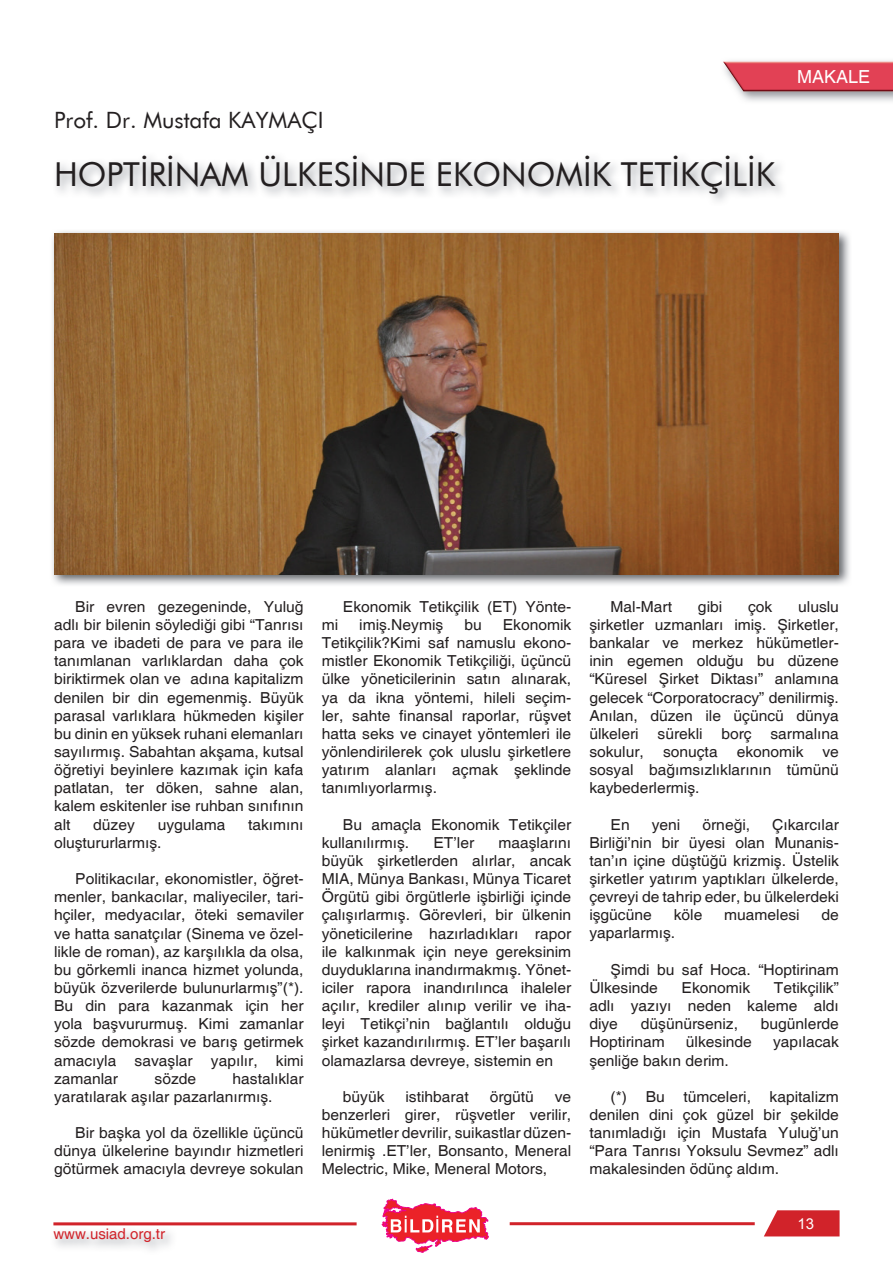
<style>
.page{position:relative;width:893px;height:1263px;background:#fff}
.page>*{position:absolute;margin:0;border:0;box-sizing:border-box;transform-origin:0 0}
.t1{font:33px "Futura BT";color:#231f20}
.t2{font:22.5px "Futura BT";color:#231f20}
.t3{font:18px "Helvetica";color:#fff}
.t4{font:15.15px/18.1px "Helvetica";color:#231f20;text-align:justify}
.t5{font:15px "Helvetica";color:#d1232a}
.t6{font:15px "Arial";color:#fff}
</style>
<div class="page">
<img style="left:723px;top:62px;width:170px;height:29px">
<img style="left:52px;top:231px;width:798px;height:354px">
<img style="left:54px;top:234px;width:785px;height:340px">
<svg style="left:764px;top:1210px;width:75px;height:26px;background:#d5393f"></svg>
<svg style="left:382px;top:1199px;width:107px;height:53px"></svg>
<hr style="left:53px;top:1222px;width:304px;height:3px;background:#d1232a">
<hr style="left:510px;top:1222px;width:245px;height:3px;background:#d1232a">
<h2 class="t2" style="left:54px;top:107px;width:271px">Prof. Dr. Mustafa KAYMAÇI</h2>
<h1 class="t1" style="left:54px;top:154px;width:723px">HOPTİRİNAM ÜLKESİNDE EKONOMİK TETİKÇİLİK</h1>
<p class="t3" style="left:797px;top:66px;width:75px">MAKALE</p>
<p class="t4" style="left:54px;top:598px;width:251px;text-indent:21px">Bir evren gezegeninde, Yuluğ adlı bir bilenin söylediği gibi “Tanrısı para ve ibadeti de para ve para ile tanımlanan varlıklardan daha çok biriktirmek olan ve adına kapitalizm denilen bir din egemenmiş. Büyük parasal varlıklara hükmeden kişiler bu dinin en yüksek ruhani elemanları sayılırmış. Sabahtan akşama, kutsal öğretiyi beyinlere kazımak için kafa patlatan, ter döken, sahne alan, kalem eskitenler ise ruhban sınıfının alt</p>
<p class="t4" style="left:93px;top:816px;width:43px">düzey</p>
<p class="t4" style="left:158px;top:816px;width:69px">uygulama</p>
<p class="t4" style="left:248px;top:816px;width:57px">takımını</p>
<p class="t4" style="left:54px;top:834px;width:109px">oluştururlarmış.</p>
<p class="t4" style="left:54px;top:870px;width:251px;text-indent:21px">Politikacılar, ekonomistler, öğr et&shy;menler , bankacılar, maliyeciler, tari&shy;hçiler, medyacılar, öteki semaviler ve hatta sanatçılar (Sinema ve özel&shy;likle de roman), az karşılıkla da olsa, bu görkemli inanca hizmet yolunda, büyük özverilerde bulunurlarmış”(*).<br>Bu din para kazanmak için her yola başvururmuş. Kimi zamanlar sözde demokrasi ve barış getirmek amacıyla savaşlar yapılır, kimi zamanlar</p>
<p class="t4" style="left:54px;top:1070px;width:251px;text-indent:178px">hastalıklar yaratılarak aşılar pazarlanırmış.</p>
<p class="t4" style="left:54px;top:1124px;width:251px;text-indent:21px">Bir başka yol da özellikle üçüncü dünya ülkelerine bayındır hizmetleri götürmek amacıyla devreye sokulan</p>
<p class="t4" style="left:155px;top:1070px;width:43px">sözde</p>
<p class="t5" style="left:53px;top:1225px;width:113px">www.usiad.org.tr</p>
<p class="t4" style="left:343px;top:598px;width:230px">Ekonomik Tetikçilik (ET) Yönte-</p>
<p class="t4" style="left:322px;top:616px;width:251px;text-indent:181px">Ekonomik Tetikçilik?Kimi saf namuslu ekono&shy;mistler Ekonomik Tetikçiliği, üçüncü ülke yöneticilerinin satın alınarak, ya da ikna yöntemi, hileli seçim&shy;ler, sahte finansal raporlar, rüşvet hatta seks ve cinayet yöntemleri ile yönlendirilerek çok uluslu şirketlere yatırım alanları açmak şeklinde tanımlıyorlarmış.</p>
<p class="t4" style="left:322px;top:816px;width:251px;text-indent:21px">Bu amaçla Ekonomik Tetikçiler kullanılırmış.</p>
<p class="t4" style="left:322px;top:616px;width:18px">mi</p>
<p class="t4" style="left:359px;top:616px;width:86px">imiş.Neymiş</p>
<p class="t4" style="left:464px;top:616px;width:19px">bu</p>
<p class="t4" style="left:322px;top:834px;width:251px;text-indent:177px">maaşlarını büyük şirketlerden alırlar, ancak MIA, Münya Bankası, Münya Ticaret Örgütü gibi örgütlerle işbirliği içinde çalışırlarmış. Görevleri, bir ülkenin yöneticilerine hazırladıkları rapor ile kalkınmak için neye gereksinim duyduklarına inandırmakmış. Yönet&shy;iciler rapora inandırılınca ihaleler açılır, krediler alınıp verilir ve iha&shy;leyi Tetikçi’nin bağlantılı olduğu şirket kazandırılırmış. ET’ler başarılı olamazlarsa devreye, sistemin en</p>
<p class="t4" style="left:343px;top:1088px;width:43px">büyük</p>
<p class="t4" style="left:405px;top:1088px;width:65px">istihbarat</p>
<p class="t4" style="left:490px;top:1088px;width:46px">örgütü</p>
<p class="t4" style="left:433px;top:834px;width:42px">ET’ler</p>
<p class="t4" style="left:322px;top:1088px;width:251px;text-indent:233px">ve be n z erleri girer, rüşvetler verilir, hükümetler devrilir, suikastlar düzen&shy;len irmiş .ET’ler, Bonsanto, Me neral Melectric, Mike, Meneral Motors,</p>
<p class="t4" style="left:589px;top:598px;width:251px;text-indent:209px">uluslu şirketler uzmanları imiş. Şirketler, bankalar ve merkez hükümetler&shy;inin egemen olduğu bu düzene “Küresel Şirket Diktası” anlamına gelecek “Corporatocracy” denilirmiş.<br>Anılan, düzen ile üçüncü dünya ülkeleri sürekli borç sarmalına sokulur,</p>
<p class="t4" style="left:611px;top:598px;width:63px">Mal-Mart</p>
<p class="t4" style="left:698px;top:598px;width:26px">gibi</p>
<p class="t4" style="left:748px;top:598px;width:26px">çok</p>
<p class="t4" style="left:663px;top:743px;width:56px">sonuçta</p>
<p class="t4" style="left:737px;top:743px;width:68px">ekonomik</p>
<p class="t4" style="left:589px;top:743px;width:251px;text-indent:233px">ve sosyal bağımsızlıklarının tümünü kaybederlermiş.</p>
<p class="t4" style="left:611px;top:816px;width:21px">En</p>
<p class="t4" style="left:652px;top:816px;width:30px">yeni</p>
<p class="t4" style="left:702px;top:816px;width:49px">örneği,</p>
<p class="t4" style="left:589px;top:816px;width:251px;text-indent:183px">Çıkarcılar Birliği’nin bir üyesi olan Mun anis&shy;tan’ın içine düştüğü krizmiş. Üstelik şirketler yatırım yaptıkları ülkelerde, çevreyi de tahrip eder, bu ülkelerdeki işgücüne</p>
<p class="t4" style="left:674px;top:906px;width:30px">köle</p>
<p class="t4" style="left:724px;top:906px;width:77px">muamelesi</p>
<p class="t4" style="left:822px;top:906px;width:19px">de</p>
<p class="t4" style="left:589px;top:925px;width:87px">yaparlarmış.</p>
<p class="t4" style="left:589px;top:961px;width:251px;text-indent:21px">Şimdi bu saf Hoca. “Hoptirinam<br>Ülkesinde</p>
<p class="t4" style="left:589px;top:979px;width:251px;text-indent:185px">Tetikçilik” adlı yazıyı neden kaleme aldı diye</p>
<p class="t4" style="left:682px;top:979px;width:70px">Ekonomik</p>
<p class="t4" style="left:641px;top:1015px;width:99px">düşünürseniz,</p>
<p class="t4" style="left:761px;top:1015px;width:80px">bugünlerde</p>
<p class="t4" style="left:589px;top:1033px;width:77px">Hoptirinam</p>
<p class="t4" style="left:686px;top:1033px;width:67px">ülkesinde</p>
<p class="t4" style="left:773px;top:1033px;width:67px">yapılacak</p>
<p class="t4" style="left:589px;top:1052px;width:141px">şenliğe bakın derim.</p>
<p class="t4" style="left:589px;top:1088px;width:251px;text-indent:21px">(*) Bu tümceleri, kapitalizm denilen dini çok güzel bir şekilde tanımladığı için Mustafa Yuluğ’un “Para Tanrısı Yoksulu Sevmez” adlı makalesinden ödünç aldım.</p>
<p class="t6" style="left:797px;top:1213px;width:18px">13</p>
</div>
